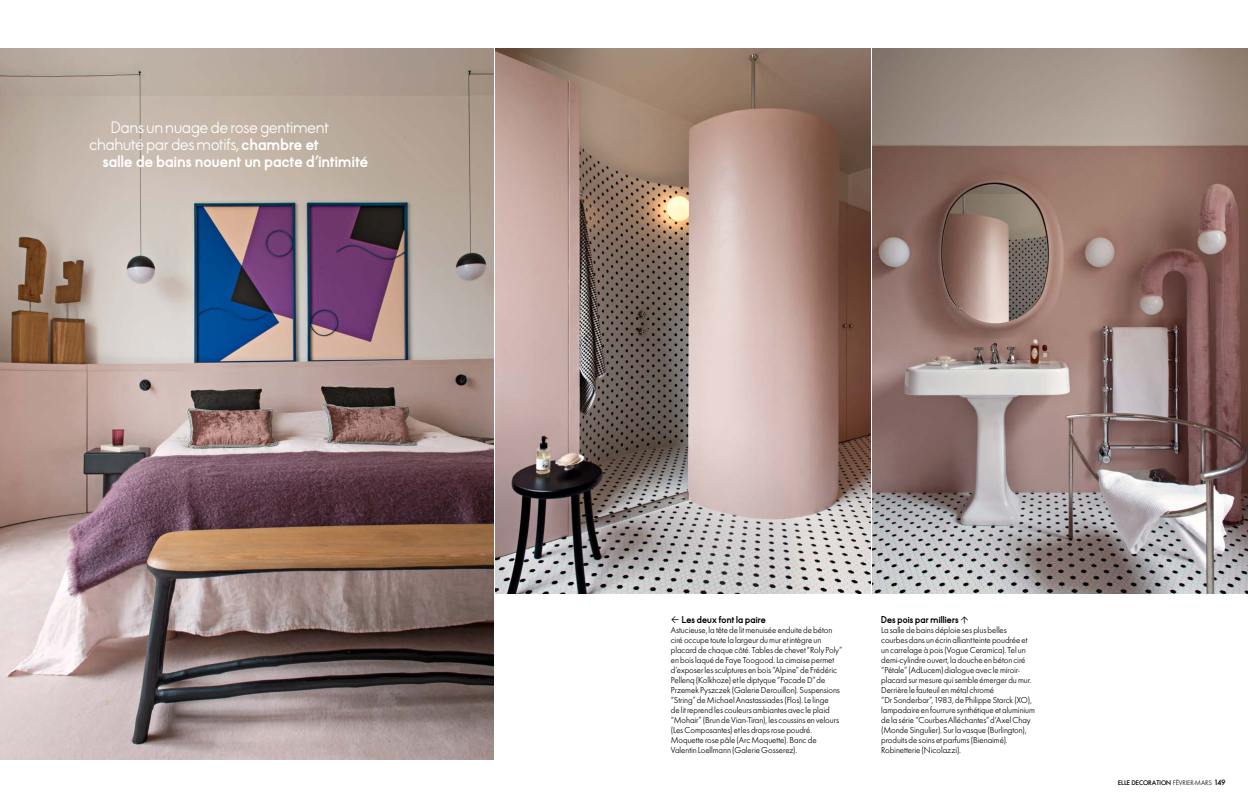
<style>
.page{position:relative;width:1248px;height:808px;background:#fff}
.page>*{position:absolute;margin:0;border:0;box-sizing:border-box;transform-origin:0 0}
.t1{font:500 15px "Elle Nova C Std";letter-spacing:.01em;color:#fff}
.t2{font:700 15px "Elle Nova C Std";letter-spacing:.015em;color:#fff}
.t3{font:9px/10px "Elle Gabor Std Text";letter-spacing:-.005em;color:#000}
.t4{font:700 9px "Elle Nova C Std";letter-spacing:.015em;color:#000}
.t5{font:500 7px "Elle Gabor Std";color:#000}
.s1{font-weight:700}
.s2{font-family:"Elle Gabor Std Text";font-weight:400}
.s3{font-size:8px}
</style>
<div class="page">
<img style="left:0;top:49px;width:493px;height:710px">
<img style="left:872px;top:49px;width:375px;height:544px">
<img style="left:495px;top:49px;width:375px;height:544px">
<h1 class="t1" style="left:111px;top:120px;width:219px">Dans un nuage de rose gentiment</h1>
<h1 class="t1" style="left:89px;top:137px;width:230px">chahuté par des motifs, <span class="s1">chambre et</span></h1>
<h1 class="t2" style="left:103px;top:154px;width:267px">salle de bains nouent un pacte d’intimité</h1>
<p class="t4" style="left:681px;top:615px;width:86px">Les deux font la paire</p>
<p class="t3" style="left:670px;top:625px;width:173px">Astucieuse, la tête de lit menuisée enduite de béton ciré occupe toute la largeur du mur et intègre un placard de chaque côté. Tables de chevet “Roly Poly” en bois laqué de Faye Toogood. La cimaise permet d’exposer les sculptures en bois “Alpine” de Frédéric Pellenq (Kolkhoze) et le diptyque “Facade D” de Przemek Pyszczek (Galerie Derouillon). Suspensions “String” de Michael Anastassiades (Flos). Le linge<br>de lit reprend les couleurs ambiantes avec le plaid “Mohair” (Brun de Vian-Tiran), les coussins en velours (Les Composantes) et les draps rose poudré.<br>Moquette rose pâle (Arc Moquette). Banc de Valentin Loellmann (Galerie Gosserez).</p>
<p class="t4" style="left:881px;top:615px;width:79px">Des pois par milliers</p>
<p class="t3" style="left:881px;top:625px;width:155px">La salle de bains déploie ses plus belles courbes dans un écrin alliant teinte poudrée et un carrelage à pois (Vogue Ceramica). Tel un demi-cylindre ouvert, la douche en béton ciré “Pétale” (AdLucem) dialogue avec le miroir&shy;placard sur mesure qui semble émerger du mur.<br>Derrière le fauteuil en métal chromé<br>“Dr Sonderbar”, 1983, de Philippe Starck (XO), lampadaire en fourrure synthétique et aluminium de la série “Courbes Alléchantes” d’Axel Chay (Monde Singulier). Sur la vasque (Burlington), produits de soins et parfums (Bienaimé).<br>Robinetterie (Nicolazzi).</p>
<p class="t5" style="left:1118px;top:779px;width:109px">ELLE DECORATION <span class="s2">février-mars</span> <span class="s3">149</span></p>
</div>
